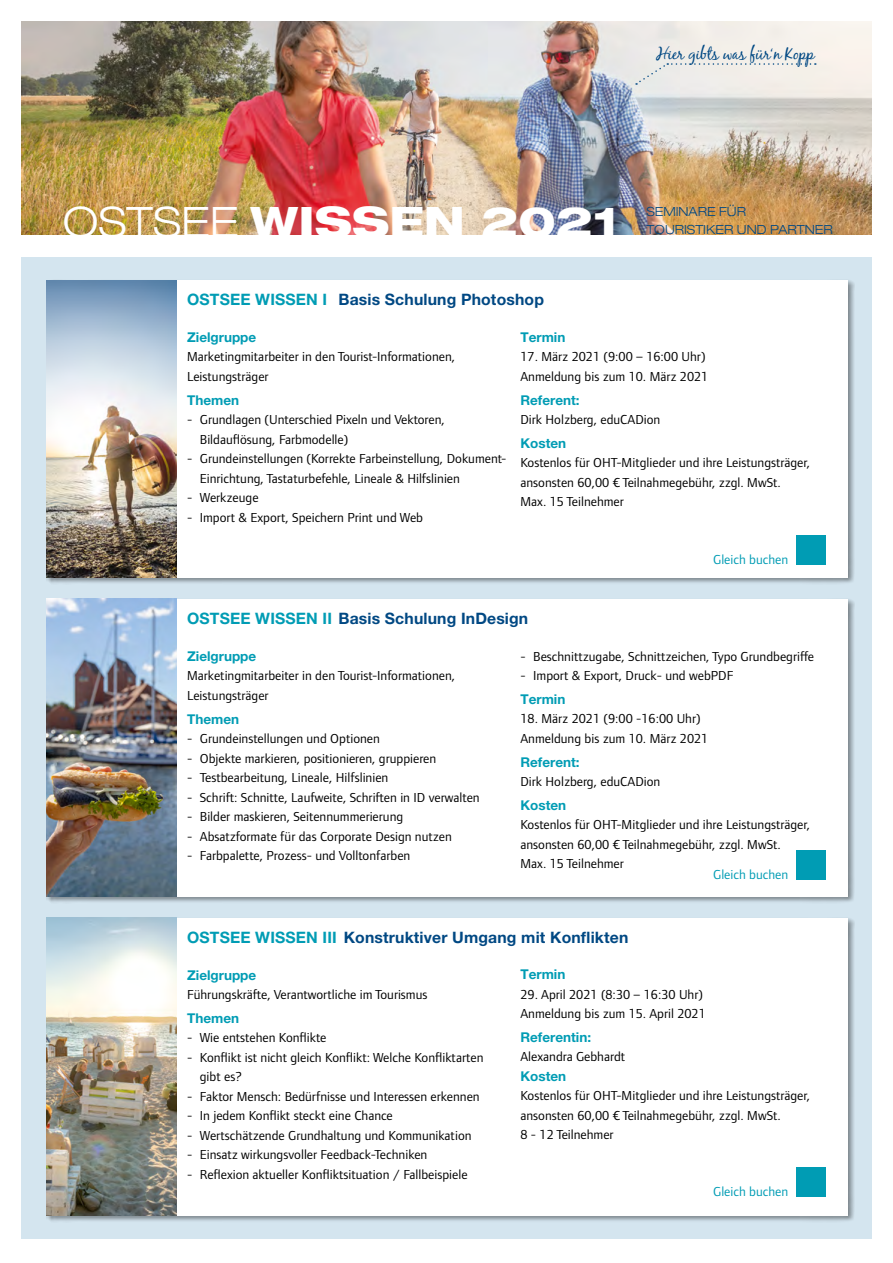
<style>
.page{position:relative;width:893px;height:1263px;background:#fff}
.page>*{position:absolute;margin:0;border:0;box-sizing:border-box;transform-origin:0 0}
.t1{font:800 expanded 42px "Helvetica Neue LT Pro";color:#fff}
.t2{font:16.5px "Black Jack";color:#004883}
.t3{font:700 15.75px "Helvetica Neue LT Pro";letter-spacing:.01em;color:#004883}
.t4{font:700 15.75px "Helvetica Neue LT Pro";letter-spacing:.01em;color:#009cb4}
.t5{font:13.5px/19.5px "Foundry Form Sans";color:#000}
.t6{font:700 13.5px "Helvetica Neue LT Pro";color:#009cb4}
.t7{font:13.5px "Foundry Form Sans";color:#009cb4}
.t8{font:300 expanded 12.6px/18px "Helvetica Neue LT Pro";color:#004883}
.s1{font-weight:300}
.s2{color:#009cb4}
</style>
<div class="page">
<div style="left:21px;top:257px;width:851px;height:981px;background:#d4e5ef"></div>
<img style="left:21px;top:21px;width:851px;height:214px">
<div style="left:46px;top:279px;width:808px;height:305px;background:#000;opacity:.4"></div>
<div style="left:47px;top:280px;width:801px;height:298px;background:#fff"></div>
<div style="left:46px;top:598px;width:808px;height:305px;background:#000;opacity:.4"></div>
<div style="left:47px;top:599px;width:801px;height:298px;background:#fff"></div>
<div style="left:46px;top:917px;width:808px;height:305px;background:#000;opacity:.4"></div>
<div style="left:47px;top:918px;width:801px;height:297px;background:#fff"></div>
<img style="left:47px;top:280px;width:129px;height:298px">
<img style="left:47px;top:599px;width:129px;height:298px">
<img style="left:47px;top:918px;width:129px;height:298px">
<div style="left:636px;top:63px;width:180px;height:22px;background:#f0ede9"></div>
<div style="left:796px;top:535px;width:30px;height:30px;background:#009cb4"></div>
<div style="left:796px;top:850px;width:30px;height:30px;background:#009cb4"></div>
<div style="left:796px;top:1167px;width:30px;height:29px;background:#009cb4"></div>
<p class="t2" style="left:657px;top:44px;width:159px">Hier gibts was für‘n Kopp</p>
<h1 class="t1" style="left:63px;top:195px;width:558px"><span class="s1">OSTSEE</span> WISSEN 2021</h1>
<p class="t8" style="left:646px;top:202px;width:188px">SEMINARE FÜR<br>TOURISTIKER UND PARTNER</p>
<p class="t4" style="left:187px;top:290px;width:142px">OSTSEE WISSEN I</p>
<p class="t3" style="left:338px;top:290px;width:207px">Basis Schulung Photoshop</p>
<p class="t6" style="left:187px;top:329px;width:71px">Zielgruppe</p>
<p class="t5" style="left:187px;top:347px;width:270px">Marketingmitarbeiter in den Tourist-Informationen,<br>Leistungsträger</p>
<p class="t6" style="left:187px;top:392px;width:53px">Themen</p>
<p class="t5" style="left:200px;top:410px;width:247px;text-indent:-13px">- Grundlagen (Unterschied Pixeln und Vektoren,<br>Bildauflösung, Farbmodelle)</p>
<p class="t5" style="left:200px;top:449px;width:308px;text-indent:-13px">- Grundeinstellungen (Korrekte Farbeinstellung, Dokument-<br>Einrichtung, Tastaturbefehle, Lineale &amp; Hilfslinien</p>
<p class="t5" style="left:187px;top:488px;width:73px">- Werkzeuge</p>
<p class="t5" style="left:187px;top:507px;width:237px">- Import &amp; Export, Speichern Print und Web</p>
<p class="t6" style="left:520px;top:329px;width:46px">Termin</p>
<p class="t5" style="left:520px;top:347px;width:189px">17. März 2021 (9:00 – 16:00 Uhr)<br>Anmeldung bis zum 10. März 2021</p>
<p class="t6" style="left:520px;top:391px;width:61px">Referent:</p>
<p class="t5" style="left:520px;top:410px;width:141px">Dirk Holzberg, eduCADion</p>
<p class="t6" style="left:520px;top:435px;width:47px">Kosten</p>
<p class="t5" style="left:520px;top:453px;width:291px">Kostenlos für OHT-Mitglieder und ihre Leistungsträger, ansonsten 60,00 € Teilnahmegebühr, zzgl. MwSt.<br>Max. 15 Teilnehmer</p>
<p class="t7" style="left:713px;top:551px;width:77px">Gleich buchen</p>
<p class="t3" style="left:187px;top:609px;width:343px"><span class="s2">OSTSEE WISSEN II</span> Basis Schulung InDesign</p>
<p class="t6" style="left:187px;top:648px;width:71px">Zielgruppe</p>
<p class="t5" style="left:187px;top:666px;width:270px">Marketingmitarbeiter in den Tourist-Informationen,<br>Leistungsträger</p>
<p class="t6" style="left:187px;top:710px;width:53px">Themen</p>
<p class="t5" style="left:187px;top:729px;width:194px">- Grundeinstellungen und Optionen</p>
<p class="t5" style="left:187px;top:748px;width:251px">- Objekte markieren, positionieren, gruppieren</p>
<p class="t5" style="left:187px;top:768px;width:203px">- Testbearbeitung, Lineale, Hilfslinien</p>
<p class="t5" style="left:187px;top:787px;width:294px">- Schrift: Schnitte, Laufweite, Schriften in ID verwalten</p>
<p class="t5" style="left:187px;top:807px;width:218px">- Bilder maskieren, Seitennummerierung</p>
<p class="t5" style="left:187px;top:826px;width:266px">- Absatzformate für das Corporate Design nutzen</p>
<p class="t5" style="left:187px;top:846px;width:225px">- Farbpalette, Prozess- und Volltonfarben</p>
<p class="t5" style="left:520px;top:646px;width:295px">- Beschnittzugabe, Schnittzeichen, Typo Grundbegriffe</p>
<p class="t5" style="left:520px;top:666px;width:214px">- Import &amp; Export, Druck- und webPDF</p>
<p class="t6" style="left:520px;top:691px;width:46px">Termin</p>
<p class="t5" style="left:520px;top:709px;width:189px">18. März 2021 (9:00 -16:00 Uhr)<br>Anmeldung bis zum 10. März 2021</p>
<p class="t6" style="left:520px;top:753px;width:61px">Referent:</p>
<p class="t5" style="left:520px;top:772px;width:141px">Dirk Holzberg, eduCADion</p>
<p class="t6" style="left:520px;top:797px;width:47px">Kosten</p>
<p class="t5" style="left:520px;top:815px;width:291px">Kostenlos für OHT-Mitglieder und ihre Leistungsträger, ansonsten 60,00 € Teilnahmegebühr, zzgl. MwSt.<br>Max. 15 Teilnehmer</p>
<p class="t7" style="left:713px;top:866px;width:77px">Gleich buchen</p>
<p class="t3" style="left:187px;top:928px;width:443px"><span class="s2">OSTSEE WISSEN III</span> Konstruktiver Umgang mit Konflikten</p>
<p class="t6" style="left:187px;top:966px;width:71px">Zielgruppe</p>
<p class="t5" style="left:187px;top:985px;width:242px">Führungskräfte, Verantwortliche im Tourismus</p>
<p class="t6" style="left:187px;top:1010px;width:53px">Themen</p>
<p class="t5" style="left:187px;top:1028px;width:141px">- Wie entstehen Konflikte</p>
<p class="t5" style="left:200px;top:1048px;width:285px;text-indent:-13px">- Konflikt ist nicht gleich Konflikt: Welche Konfliktarten gibt es?</p>
<p class="t5" style="left:187px;top:1087px;width:294px">- Faktor Mensch: Bedürfnisse und Interessen erkennen</p>
<p class="t5" style="left:187px;top:1106px;width:207px">- In jedem Konflikt steckt eine Chance</p>
<p class="t5" style="left:187px;top:1126px;width:286px">- Wertschätzende Grundhaltung und Kommunikation</p>
<p class="t5" style="left:187px;top:1145px;width:242px">- Einsatz wirkungsvoller Feedback-Techniken</p>
<p class="t5" style="left:187px;top:1165px;width:282px">- Reflexion aktueller Konfliktsituation / Fallbeispiele</p>
<p class="t6" style="left:520px;top:966px;width:46px">Termin</p>
<p class="t5" style="left:520px;top:984px;width:187px">29. April 2021 (8:30 – 16:30 Uhr)<br>Anmeldung bis zum 15. April 2021</p>
<p class="t6" style="left:520px;top:1029px;width:72px">Referentin:</p>
<p class="t5" style="left:520px;top:1047px;width:106px">Alexandra Gebhardt</p>
<p class="t6" style="left:520px;top:1068px;width:47px">Kosten</p>
<p class="t5" style="left:520px;top:1086px;width:291px">Kostenlos für OHT-Mitglieder und ihre Leistungsträger, ansonsten 60,00 € Teilnahmegebühr, zzgl. MwSt.<br>8 - 12 Teilnehmer</p>
<p class="t7" style="left:713px;top:1183px;width:77px">Gleich buchen</p>
</div>
